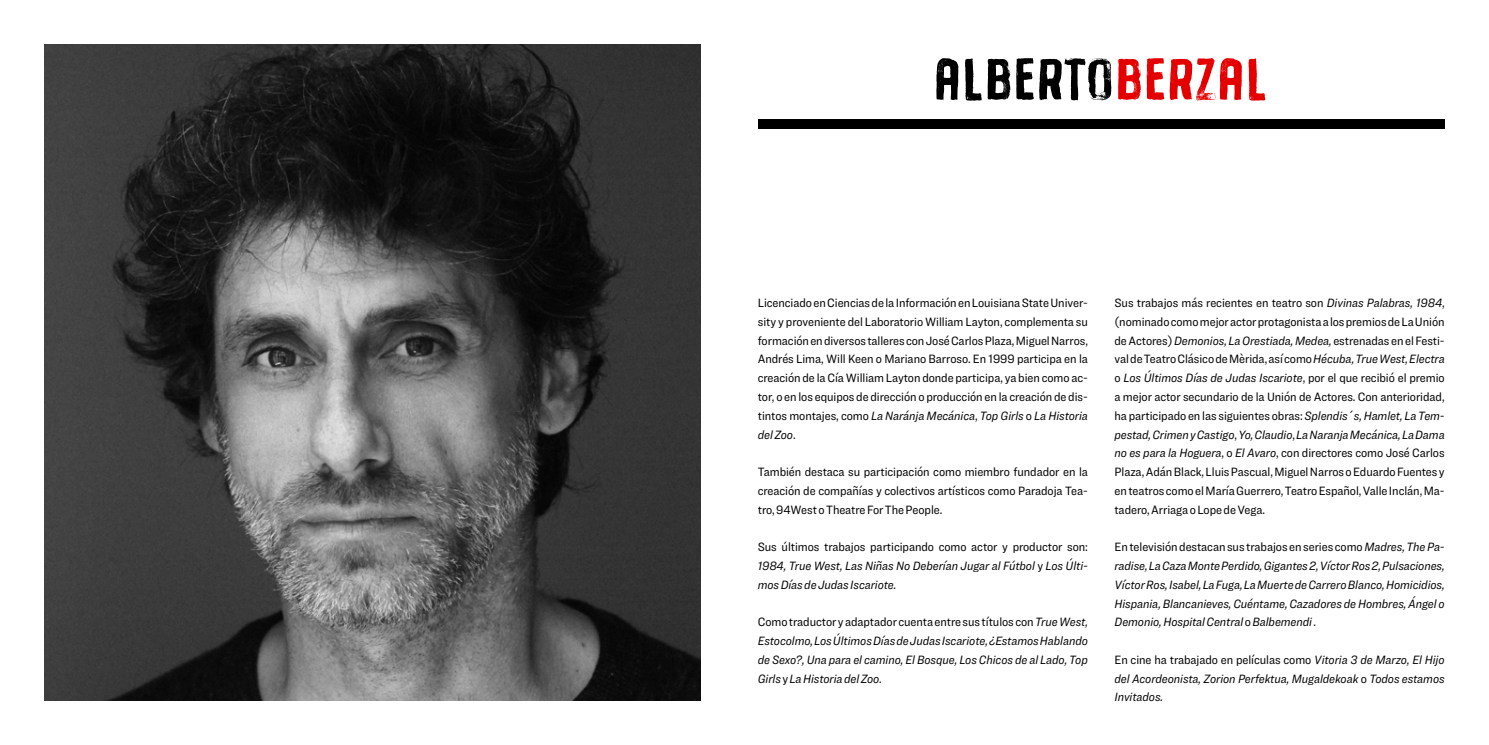
<style>
.page{position:relative;width:1489px;height:745px;background:#fff}
.page>*{position:absolute;margin:0;border:0;box-sizing:border-box;transform-origin:0 0}
.t1{font:75px "Buckwheat TC Painted";letter-spacing:-.025em;color:#000}
.t2{font:12.5px/18.8px "Ringside Narrow";letter-spacing:-.005em;color:#000;text-align:justify}
.t3{font:italic 12.5px/18.8px "Ringside Narrow";letter-spacing:-.005em;color:#000;text-align:justify}
.s1{color:#e40000}
.s2{font-style:italic}
.s3{font-style:normal}
</style>
<div class="page">
<img style="left:44px;top:44px;width:656px;height:656px">
<div style="left:757px;top:119px;width:687px;height:10px;background:#000"></div>
<h1 class="t1" style="left:932px;top:31px;width:338px">alberto<span class="s1">berzal</span></h1>
<p class="t2" style="left:757px;top:293px;width:331px">Licenciado en Ciencias de la Información en Louisiana State Univer&shy;sity y proveniente del Laboratorio William Layton, complementa su formación en diversos talleres con José Carlos Plaza, Miguel Narros, Andrés Lima, Will Keen o Mariano Barroso. En 1999 participa en la creación de la Cía William Layton donde participa, ya bien como ac&shy;tor, o en los equipos de dirección o producción en la creación de dis&shy;tintos montajes, como <span class="s2">La Naránja Mecánica</span>, <span class="s2">Top Girls</span> o <span class="s2">La Historia del Zoo</span>.</p>
<p class="t2" style="left:757px;top:462px;width:332px">También destaca su participación como miembro fundador en la creación de compañías y colectivos artísticos como Paradoja Tea&shy;tro, 94West o Theatre For The People.</p>
<p class="t3" style="left:757px;top:537px;width:331px"><span class="s3">Sus últimos trabajos participando como actor y productor son:<br></span>1984, True West, Las Niñas No Deberían Jugar al Fútbol <span class="s3">y</span> Los Últi&shy;mos Días de Judas Iscariote.</p>
<p class="t3" style="left:757px;top:612px;width:331px"><span class="s3">Como traductor y adaptador cuenta entre sus títulos con</span> True West, Estocolmo, Los Últimos Días de Judas Iscariote, ¿Estamos Hablando de Sexo?, Una para el camino, El Bosque, Los Chicos de al Lado, Top Girls <span class="s3">y</span> La Historia del Zoo.</p>
<p class="t2" style="left:1114px;top:293px;width:331px">Sus trabajos más recientes en teatro son <span class="s2">Divinas Palabras, 1984</span>, (nominado como mejor actor protagonista a los premios de La Unión de Actores) <span class="s2">Demonios, La Orestiada, Medea,</span> estrenadas en el Festi&shy;val de Teatro Clásico de Mèrida, así como <span class="s2">Hécuba, True West, Electra </span>o <span class="s2">Los Últimos Días de Judas Iscariote</span>, por el que recibió el premio a mejor actor secundario de la Unión de Actores. Con anterioridad, ha participado en las siguientes obras: <span class="s2">Splendis´s, Hamlet, La Tem&shy;pestad, Crimen y Castigo</span>, <span class="s2">Yo, Claudio</span>, <span class="s2">La Naranja Mecánica, La Dama no es para la Hoguera</span>, o <span class="s2">El Avaro</span>, con directores como José Carlos Plaza, Adán Black, Lluis Pascual, Miguel Narros o Eduardo Fuentes y en teatros como el María Guerrero, Teatro Español, Valle Inclán, Ma&shy;tadero, Arriaga o Lope de Vega.</p>
<p class="t3" style="left:1114px;top:537px;width:332px"><span class="s3">En televisión destacan sus trabajos en series como</span> Madres, The Pa&shy;radise, La Caza Monte Perdido, Gigantes 2, Víctor Ros 2, Pulsaciones, Víctor Ros, Isabel, La Fuga, La Muerte de Carrero Blanco, Homicidios, Hispania, Blancanieves, Cuéntame, Cazadores de Hombres, Ángel o Demonio, Hospital Central <span class="s3">o</span> Balbemendi <span class="s3">.</span></p>
<p class="t3" style="left:1114px;top:649px;width:331px"><span class="s3">En cine ha trabajado en películas como</span> Vitoria 3 de Marzo, El Hijo del Acordeonista, Zorion Perfektua, Mugaldekoak <span class="s3">o</span> Todos estamos Invitados.</p>
</div>
